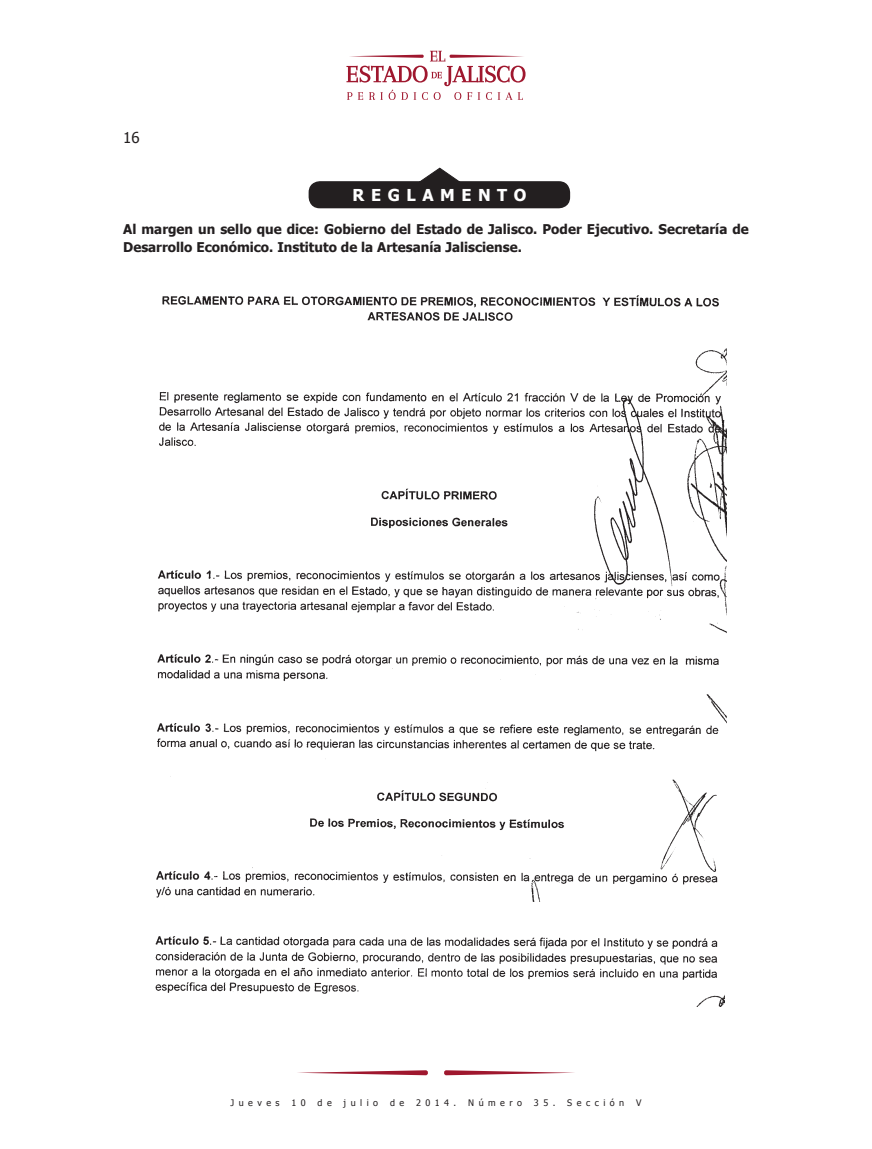
<style>
.page{position:relative;width:872px;height:1149px;background:#fff}
.page>*{position:absolute;margin:0;border:0;box-sizing:border-box;transform-origin:0 0}
._02_último_renglón2{font:700 16.35px "Tahoma";letter-spacing:.4em;color:#fff}
.t1{font:15px "Tahoma";color:#231f20}
._02_último_renglón2-2{font:700 13.35px/17.9px "Tahoma";color:#231f20}
.t2{font:9px "Tahoma";letter-spacing:.5em;color:#231f20}
</style>
<div class="page">
<svg style="left:346px;top:51px;width:179px;height:49px"></svg>
<svg style="left:298px;top:1070px;width:130px;height:4px"></svg>
<svg style="left:444px;top:1070px;width:130px;height:4px"></svg>
<img style="left:156px;top:295px;width:570px;height:605px">
<div style="left:309px;top:182px;width:260px;height:25px;background:#231f20;border-radius:10px"></div>
<div style="left:308px;top:181px;width:262px;height:27px;border:1px solid #231f20;border-radius:10px"></div>
<svg style="left:419px;top:168px;width:42px;height:15px"></svg>
<img style="left:155px;top:936px;width:569px;height:70px">
<p class="t1" style="left:123px;top:128px;width:18px">16</p>
<p class="_02_último_renglón2" style="left:352px;top:184px;width:175px">REGLAMENTO</p>
<p class="_02_último_renglón2-2" style="left:123px;top:219px;width:627px">Al margen un sello que dice: Gobierno del Estado de Jalisco. Poder Ejecutivo. Secretaría de<br>Desarrollo Económico. Instituto de la Artesanía Jalisciense.</p>
<p class="t2" style="left:230px;top:1096px;width:51px">Jueves</p>
<p class="t2" style="left:291px;top:1096px;width:16px">1 0</p>
<p class="t2" style="left:317px;top:1096px;width:16px">d e</p>
<p class="t2" style="left:344px;top:1096px;width:36px">julio</p>
<p class="t2" style="left:390px;top:1096px;width:16px">d e</p>
<p class="t2" style="left:416px;top:1096px;width:42px">2014.</p>
<p class="t2" style="left:468px;top:1096px;width:55px">Número</p>
<p class="t2" style="left:534px;top:1096px;width:92px">35. Sección</p>
<p class="t2" style="left:636px;top:1096px;width:7px">V</p>
</div>
